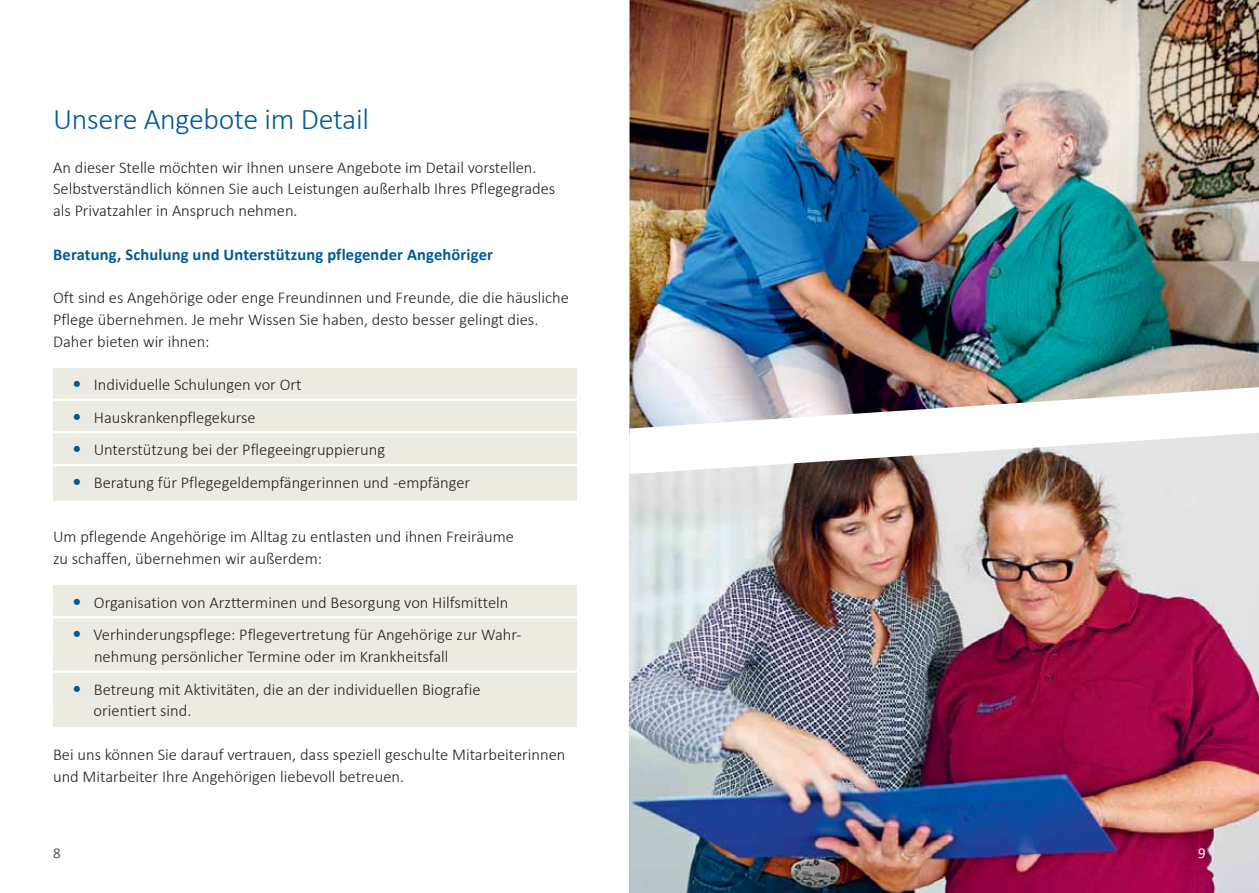
<style>
.page{position:relative;width:1259px;height:893px;background:#fff}
.page>*{position:absolute;margin:0;border:0;box-sizing:border-box;transform-origin:0 0}
.t1{font:300 30px "Calibri";letter-spacing:-.01em;color:#005a96}
.t2{font:300 16.5px/21.8px "Calibri";color:#231f20}
.t3{font:700 16.5px "Calibri";letter-spacing:.01em;color:#005a96}
.t4{font:15px "Calibri";color:#58595b}
.t5{font:15px "Calibri";color:#fff}
.s1{font-weight:400;font-size:19.5px;color:#005a96}
</style>
<div class="page">
<div style="left:53px;top:369px;width:523px;height:140px;background:#ecebe1"></div>
<hr style="left:45px;top:399px;width:535px;height:2px;background:#fff">
<hr style="left:45px;top:431px;width:535px;height:2px;background:#fff">
<hr style="left:45px;top:464px;width:535px;height:2px;background:#fff">
<div style="left:45px;top:501px;width:535px;height:12px;background:#fff"></div>
<div style="left:53px;top:585px;width:523px;height:142px;background:#ecebe1"></div>
<hr style="left:45px;top:616px;width:535px;height:2px;background:#fff">
<hr style="left:45px;top:670px;width:535px;height:3px;background:#fff">
<img style="left:629px;top:474px;width:630px;height:419px">
<img style="left:629px;top:0;width:630px;height:387px">
<svg style="left:629px;top:387px;width:630px;height:87px"></svg>
<h1 class="t1" style="left:53px;top:100px;width:317px">Unsere Angebote im Detail</h1>
<p class="t2" style="left:53px;top:156px;width:504px">An dieser Stelle möchten wir Ihnen unsere Angebote im Detail vorstellen.<br>Selbstverständlich können Sie auch Leistungen außerhalb Ihres Pflegegrades als Privatzahler in Anspruch nehmen.</p>
<p class="t3" style="left:53px;top:244px;width:441px">Beratung, Schulung und Unterstützung pflegender Angehöriger</p>
<p class="t2" style="left:53px;top:287px;width:517px">Oft sind es Angehörige oder enge Freundinnen und Freunde, die die häusliche<br>Pflege übernehmen. Je mehr Wissen Sie haben, desto besser gelingt dies.<br>Daher bieten wir ihnen:</p>
<p class="t2" style="left:72px;top:374px;width:231px"><span class="s1">•</span> Individuelle Schulungen vor Ort</p>
<p class="t2" style="left:72px;top:406px;width:185px"><span class="s1">•</span> Hauskrankenpflegekurse</p>
<p class="t2" style="left:72px;top:439px;width:314px"><span class="s1">•</span> Unterstützung bei der Pflegeeingruppierung</p>
<p class="t2" style="left:72px;top:471px;width:400px"><span class="s1">•</span> Beratung für Pflegegeldempfängerinnen und -empfänger</p>
<p class="t2" style="left:53px;top:526px;width:462px">Um pflegende Angehörige im Alltag zu entlasten und ihnen Freiräume zu schaffen, übernehmen wir außerdem:</p>
<p class="t2" style="left:72px;top:591px;width:438px"><span class="s1">•</span> Organisation von Arztterminen und Besorgung von Hilfsmitteln</p>
<p class="t2" style="left:94px;top:624px;width:429px;text-indent:-22px"><span class="s1">•</span> Verhinderungspflege: Pflegevertretung für Angehörige zur Wahr&shy;nehmung persönlicher Termine oder im Krankheitsfall</p>
<p class="t2" style="left:94px;top:678px;width:388px;text-indent:-21px"><span class="s1">•</span> Betreung mit Aktivitäten, die an der individuellen Biografie orientiert sind.</p>
<p class="t2" style="left:53px;top:743px;width:514px">Bei uns können Sie darauf vertrauen, dass speziell geschulte Mitarbeiterinnen und Mitarbeiter Ihre Angehörigen liebevoll betreuen.</p>
<p class="t4" style="left:53px;top:843px;width:9px">8</p>
<p class="t5" style="left:1198px;top:843px;width:9px">9</p>
</div>
